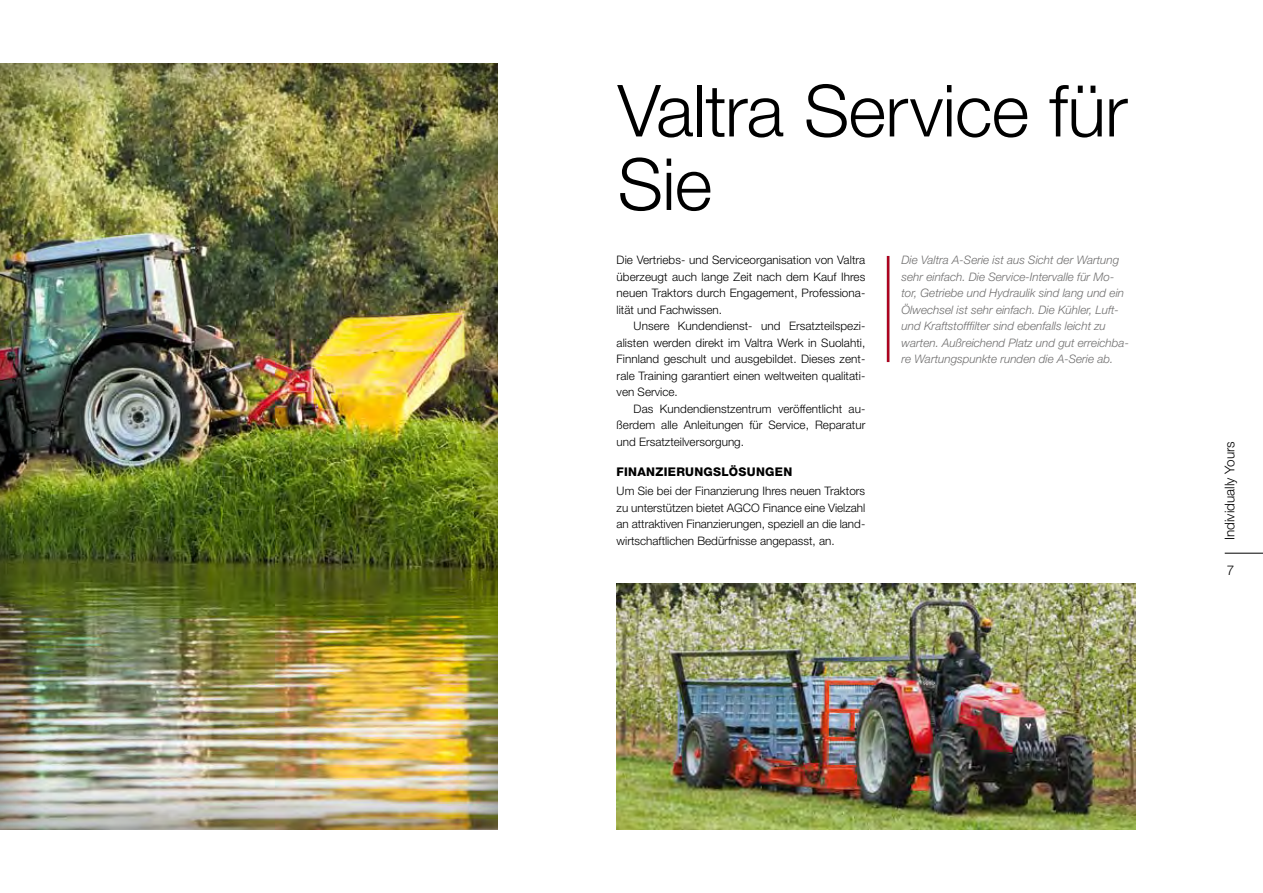
<style>
.page{position:relative;width:1263px;height:893px;background:#fff}
.page>*{position:absolute;margin:0;border:0;box-sizing:border-box;transform-origin:0 0}
.t1{font:300 72px/73.5px "Helvetica Neue LT Std";letter-spacing:-.01em;color:#000}
.t2{font:300 13.5px "Helvetica Neue LT Std";color:#000}
.t3{font:800 12px "Helvetica Neue LT Std";letter-spacing:.025em;color:#000}
.t4{font:300 11.7px/16.5px "Helvetica Neue LT Std";color:#000;text-align:justify}
.t5{font:italic 300 11.7px/16.5px "Helvetica Neue LT Std";color:#706f6f}
</style>
<div class="page">
<div style="left:885px;top:254px;width:6px;height:109px;background:#000;opacity:.25"></div>
<div style="left:0;top:64px;width:498px;height:766px;background:#000;opacity:.5"></div>
<hr style="left:1225px;top:553px;width:38px;height:1px;background:#000">
<img style="left:617px;top:583px;width:518px;height:246px">
<h1 class="t1" style="left:618px;top:73px;width:512px">Valtra Service für<br>Sie</h1>
<p class="t4" style="left:617px;top:252px;width:250px">Die Vertriebs- und Serviceorganisation von Valtra überzeugt auch lange Zeit nach dem Kauf Ihres neuen Traktors durch Engagement, Professiona&shy;lität und Fachwissen.</p>
<p class="t4" style="left:617px;top:318px;width:250px;text-indent:17px">Unsere Kundendienst- und Ersatzteilspezi&shy;alisten werden direkt im Valtra Werk in Suolahti, Finnland geschult und ausgebildet. Dieses zent&shy;rale Training garantiert einen weltweiten qualitati&shy;ven Service.</p>
<p class="t4" style="left:617px;top:400px;width:250px;text-indent:17px">Das Kundendienstzentrum veröffentlicht au&shy;ßerdem alle Anleitungen für Service, Reparatur und Ersatzteilversorgung.</p>
<p class="t3" style="left:617px;top:464px;width:177px">FINANZIERUNGSLÖSUNGEN</p>
<p class="t4" style="left:617px;top:483px;width:250px">Um Sie bei der Finanzierung Ihres neuen Traktors zu unterstützen bietet AGCO Finance eine Vielzahl an attraktiven Finanzierungen, speziell an die land&shy;wirtschaftlichen Bedürfnisse angepasst, an.</p>
<p class="t5" style="left:901px;top:252px;width:229px">Die Valtra A-Serie ist aus Sicht der Wartung sehr einfach. Die Service-Intervalle für Mo&shy;tor, Getriebe und Hydraulik sind lang und ein Ölwechsel ist sehr einfach. Die Kühler, Luft&shy;und Kraftstofffilter sind ebenfalls leicht zu warten. Außreichend Platz und gut erreichba&shy;re Wartungspunkte runden die A-Serie ab.</p>
<p class="t2" style="left:1221px;top:540px;width:100px;rotate:-90deg">Individually Yours</p>
<p class="t2" style="left:1227px;top:562px;width:9px">7</p>
</div>
